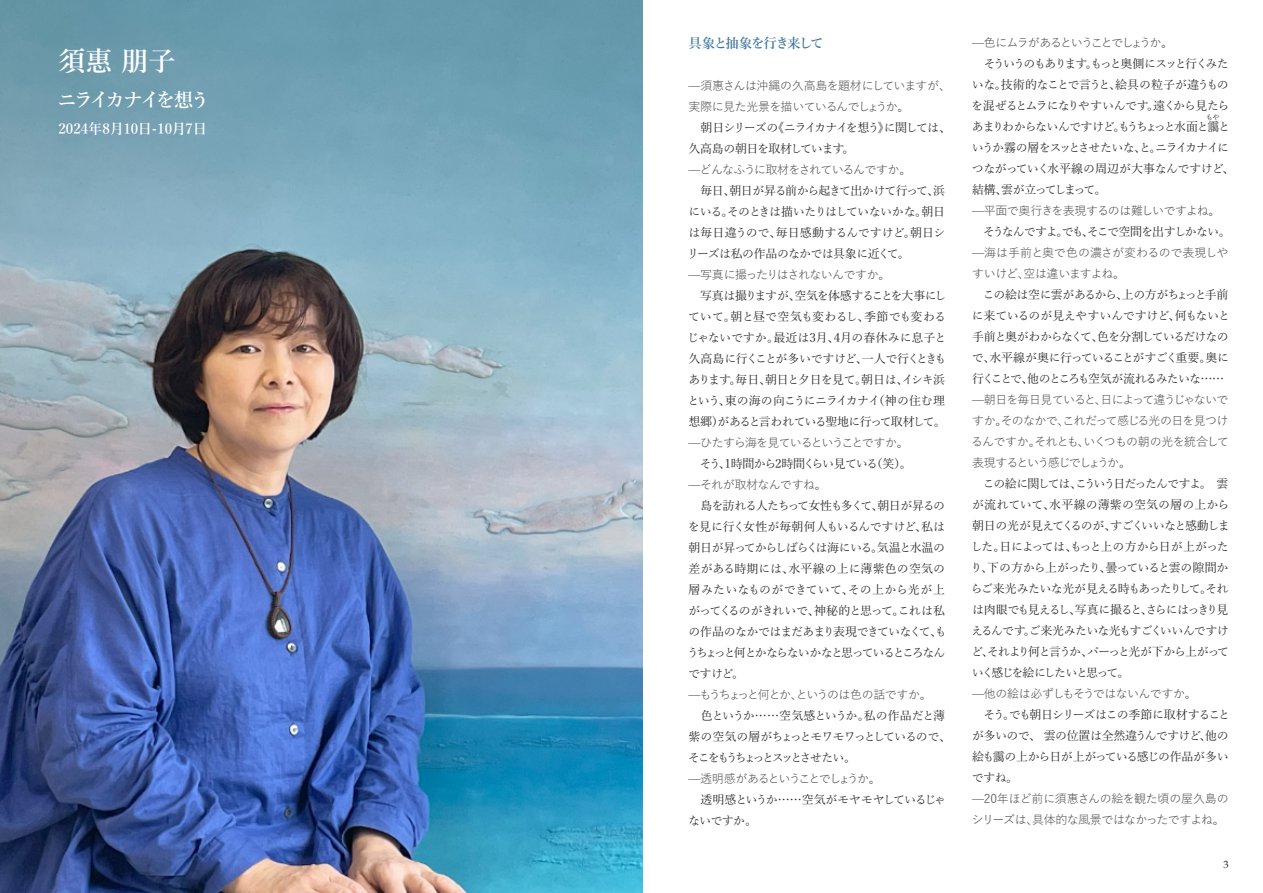
<style>
.page{position:relative;width:1263px;height:893px;background:#fff}
.page>*{position:absolute;margin:0;border:0;box-sizing:border-box;transform-origin:0 0}
.t1{font:600 27px "Yu Mincho";color:#fff}
.t2{font:600 19.5px "Yu Mincho";letter-spacing:-.165em;color:#fff}
.t3{font:600 14.25px "Yu Mincho";color:#fff}
.t4{font:600 13.5px "Yu Mincho";letter-spacing:-.105em;color:#3e769b}
.t5{font:12px/21px "Yu Mincho";letter-spacing:-.075em;color:#231f20}
.t6{font:12px/21px "Yu Mincho";letter-spacing:-.045em;color:#231f20}
.t7{font:12px/21px "Yu Gothic";letter-spacing:-.065em;color:#4b4c4d}
.t8{font:12px/21px "Yu Mincho";letter-spacing:-.1em;color:#231f20}
.t9{font:12px/21px "Yu Gothic";letter-spacing:-.035em;color:#4b4c4d}
.t10{font:12px/21px "Yu Mincho";letter-spacing:-.115em;color:#231f20}
.t11{font:12px "Yu Gothic";letter-spacing:-.145em;color:#4b4c4d}
.t12{font:12px "Yu Gothic";letter-spacing:-.12em;color:#4b4c4d}
.t13{font:12px "Yu Mincho";letter-spacing:-.095em;color:#231f20}
.t14{font:12px "Yu Gothic";letter-spacing:-.045em;color:#4b4c4d}
.t15{font:12px "Yu Gothic";letter-spacing:-.03em;color:#4b4c4d}
.t16{font:10.5px "Book Antiqua";color:#231f20}
.t17{font:7.5px "Yu Mincho";color:#231f20}
</style>
<div class="page">
<img style="left:0;top:0;width:643px;height:893px">
<h1 class="t1" style="left:58px;top:46px;width:118px">須惠 朋子</h1>
<h2 class="t2" style="left:58px;top:89px;width:154px">ニライカナイを想う</h2>
<p class="t3" style="left:58px;top:121px;width:150px">2024年8月10日-10月7日</p>
<p class="t4" style="left:688px;top:35px;width:137px">具象と抽象を行き来して</p>
<p class="t7" style="left:688px;top:73px;width:264px">—須惠さんは沖縄の久高島を題材にしていますが、実際に見た光景を描いているんでしょうか。</p>
<p class="t5" style="left:688px;top:116px;width:264px">　朝日シリーズの《ニライカナイを想う》に関しては、久高島の朝日を取材しています。</p>
<p class="t7" style="left:688px;top:157px;width:224px">—どんなふうに取材をされているんですか。</p>
<p class="t5" style="left:687px;top:179px;width:260px;text-align:justify">　毎日、朝日が昇る前から起きて出かけて行って、浜にいる。そのときは描いたりはしていないかな。朝日は毎日違うので、毎日感動するんですけど。朝日シリーズは私の作品のなかでは具象に近くて。</p>
<p class="t7" style="left:688px;top:262px;width:203px">—写真に撮ったりはされないんですか。</p>
<p class="t6" style="left:687px;top:284px;width:261px">　写真は撮りますが、空気を体感することを大事にしていて。朝と昼で空気も変わるし、季節でも変わるじゃないですか。最近は3月、4月の春休みに息子と久高島に行くことが多いですけど、一人で行くときもあります。毎日、朝日と夕日を見て。朝日は、イシキ浜という、東の海の向こうにニライカナイ（神の住む理想郷）があると言われている聖地に行って取材して。</p>
<p class="t7" style="left:688px;top:430px;width:222px">—ひたすら海を見ているということですか。</p>
<p class="t13" style="left:700px;top:452px;width:214px">そう、1時間から2時間くらい見ている（笑）。</p>
<p class="t15" style="left:688px;top:473px;width:140px">—それが取材なんですね。</p>
<p class="t5" style="left:687px;top:494px;width:261px">　島を訪れる人たちって女性も多くて、朝日が昇るのを見に行く女性が毎朝何人もいるんですけど、私は朝日が昇ってからしばらくは海にいる。気温と水温の差がある時期には、水平線の上に薄紫色の空気の層みたいなものができていて、その上から光が上がってくるのがきれいで、神秘的と思って。これは私の作品のなかではまだあまり表現できていなくて、もうちょっと何とかならないかなと思っているところなんですけど。</p>
<p class="t12" style="left:688px;top:683px;width:245px">—もうちょっと何とか、というのは色の話ですか。</p>
<p class="t10" style="left:688px;top:704px;width:264px">　色というか……空気感というか。私の作品だと薄紫の空気の層がちょっとモワモワっとしているので、そこをもうちょっとスッとさせたい。</p>
<p class="t11" style="left:688px;top:767px;width:194px">—透明感があるということでしょうか。</p>
<p class="t5" style="left:688px;top:788px;width:259px">　透明感というか……空気がモヤモヤしているじゃないですか。</p>
<p class="t11" style="left:972px;top:31px;width:203px">—色にムラがあるということでしょうか。</p>
<p class="t8" style="left:971px;top:51px;width:265px">　そういうのもあります。もっと奥側にスッと行くみたいな。技術的なことで言うと、絵具の粒子が違うものを混ぜるとムラになりやすいんです。遠くから見たらあまりわからないんですけど。もうちょっと水面と靄というか霧の層をスッとさせたいな、と。ニライカナイにつながっていく水平線の周辺が大事なんですけど、結構、雲が立ってしまって。</p>
<p class="t7" style="left:972px;top:198px;width:250px">—平面で奥行きを表現するのは難しいですよね。</p>
<p class="t5" style="left:972px;top:219px;width:260px">　そうなんですよ。でも、そこで空間を出すしかない。</p>
<p class="t9" style="left:972px;top:240px;width:258px">—海は手前と奥で色の濃さが変わるので表現しやすいけど、空は違いますよね。</p>
<p class="t5" style="left:972px;top:282px;width:260px">　この絵は空に雲があるから、上の方がちょっと手前に来ているのが見えやすいんですけど、何もないと手前と奥がわからなくて、色を分割しているだけなので、水平線が奥に行っていることがすごく重要。奥に行くことで、他のところも空気が流れるみたいな……</p>
<p class="t7" style="left:971px;top:387px;width:259px;text-align:justify">—朝日を毎日見ていると、日によって違うじゃないですか。そのなかで、これだって感じる光の日を見つけるんですか。それとも、いくつもの朝の光を統合して表現するという感じでしょうか。</p>
<p class="t5" style="left:970px;top:471px;width:261px;text-align:justify">　この絵に関しては、こういう日だったんですよ。 雲が流れていて、水平線の薄紫の空気の層の上から朝日の光が見えてくるのが、すごくいいなと感動しました。日によっては、もっと上の方から日が上がったり、下の方から上がったり、曇っていると雲の隙間からご来光みたいな光が見える時もあったりして。それは肉眼でも見えるし、写真に撮ると、さらにはっきり見えるんです。ご来光みたいな光もすごくいいんですけど、それより何と言うか、パーっと光が下から上がっていく感じを絵にしたいと思って。</p>
<p class="t14" style="left:972px;top:682px;width:226px">—他の絵は必ずしもそうではないんですか。</p>
<p class="t6" style="left:972px;top:702px;width:260px">　そう。でも朝日シリーズはこの季節に取材することが多いので、 雲の位置は全然違うんですけど、他の絵も靄の上から日が上がっている感じの作品が多いですね。</p>
<p class="t9" style="left:972px;top:786px;width:258px">—20年ほど前に須惠さんの絵を観た頃の屋久島のシリーズは、具体的な風景ではなかったですよね。</p>
<p class="t17" style="left:1206px;top:110px;width:15px">もや</p>
<p class="t16" style="left:1223px;top:857px;width:7px">3</p>
</div>
